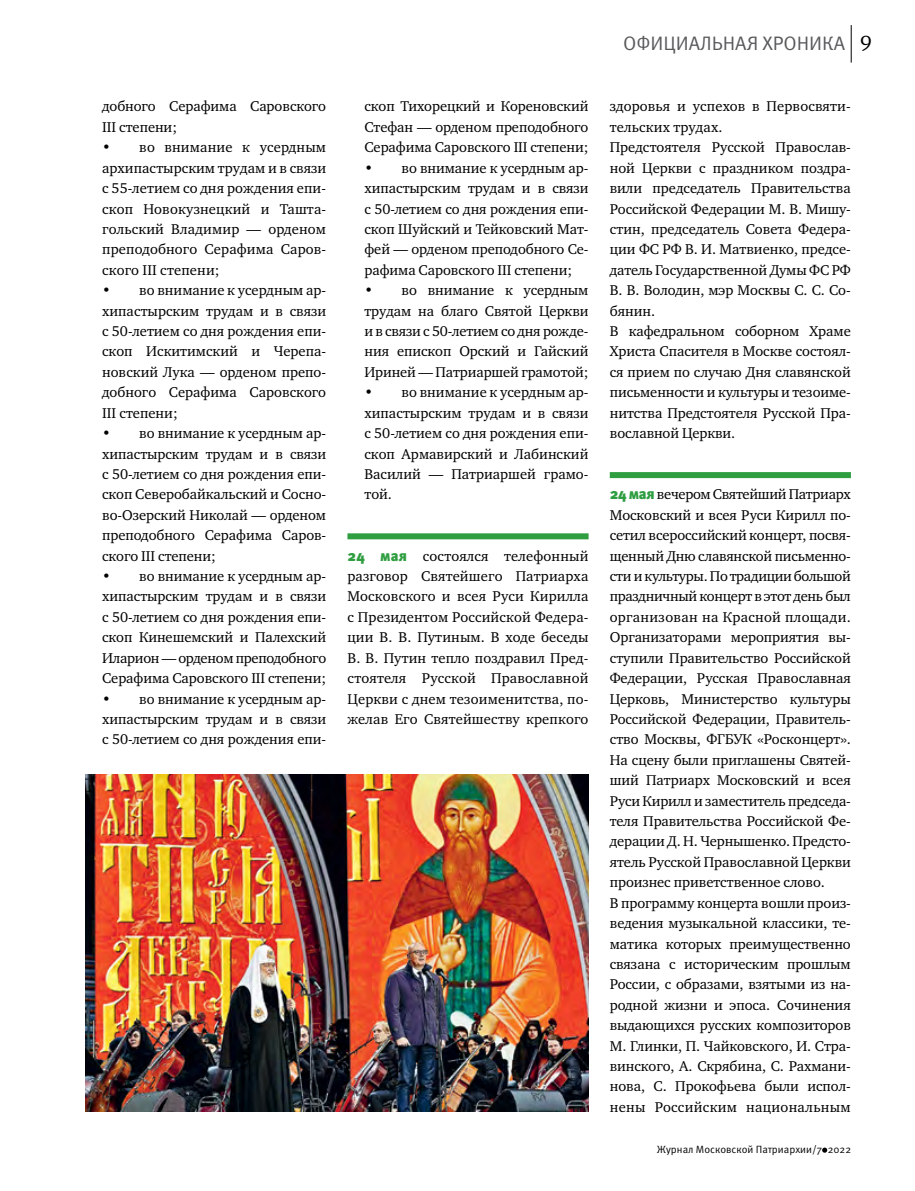
<style>
.page{position:relative;width:915px;height:1191px;background:#fff}
.page>*{position:absolute;margin:0;border:0;box-sizing:border-box;transform-origin:0 0}
.t1{font:19.5px "Meta Pro";letter-spacing:-.005em;color:#58595b}
.t2{font:14.55px/20.4px "Charter ITC";letter-spacing:-.005em;color:#000;text-align:justify}
.t3{font:10.5px "Meta Pro";color:#000}
.s1{font-family:"Meta Pro";font-weight:900;font-size:15px;color:#2f9e41}
.s2{font-family:"Charter ITC";font-size:21px;color:#000}
</style>
<div class="page">
<svg style="left:822px;top:1147px;width:5px;height:5px"></svg>
<hr style="left:850px;top:25px;width:1px;height:38px;background:#000">
<div style="left:347px;top:533px;width:241px;height:6px;background:#2f9e41"></div>
<div style="left:609px;top:472px;width:241px;height:6px;background:#2f9e41"></div>
<img style="left:85px;top:774px;width:503px;height:337px">
<p class="t2" style="left:102px;top:96px;width:225px">добного Серафима Саровского<br>III степени;</p>
<p class="t2" style="left:102px;top:137px;width:225px">• во внимание к усердным архипастырским трудам и в связи с 55-летием со дня рождения епи&shy;скоп Новокузнецкий и Ташта&shy;гольский Владимир — орденом преподобного Серафима Саров&shy;ского III степени;</p>
<p class="t2" style="left:102px;top:280px;width:225px">• во внимание к усердным ар&shy;хипастырским трудам и в связи с 50-летием со дня рождения епи&shy;скоп Искитимский и Черепа&shy;новский Лука — орденом препо&shy;добного Серафима Саровского III степени;</p>
<p class="t2" style="left:102px;top:423px;width:225px">• во внимание к усердным ар&shy;хипастырским трудам и в связи с 50-летием со дня рождения епи&shy;скоп Северобайкальский и Сосно&shy;во-Озерский Николай — орденом преподобного Серафима Саров&shy;ского III степени;</p>
<p class="t2" style="left:102px;top:566px;width:225px">• во внимание к усердным ар&shy;хипастырским трудам и в связи с 50-летием со дня рождения епи&shy;скоп Кинешемский и Палехский Иларион — орденом преподобного Серафима Саровского III степени;</p>
<p class="t2" style="left:102px;top:688px;width:225px">• во внимание к усердным ар&shy;хипастырским трудам и в связи с 50-летием со дня рождения епи-</p>
<p class="t2" style="left:364px;top:96px;width:225px">скоп Тихорецкий и Кореновский Стефан — орденом преподобного Серафима Саровского III степени;</p>
<p class="t2" style="left:364px;top:157px;width:225px">• во внимание к усердным ар&shy;хипастырским трудам и в связи с 50-летием со дня рождения епи&shy;скоп Шуйский и Тейковский Мат&shy;фей — орденом преподобного Се&shy;рафима Саровского III степени;</p>
<p class="t2" style="left:364px;top:280px;width:225px">• во внимание к усердным трудам на благо Святой Церкви и в связи с 50-летием со дня рожде&shy;ния епископ Орский и Гайский Ириней — Патриаршей грамотой;</p>
<p class="t2" style="left:364px;top:382px;width:225px">• во внимание к усердным ар&shy;хипастырским трудам и в связи с 50-летием со дня рождения епи&shy;скоп Армавирский и Лабинский Василий — Патриаршей грамо&shy;той.</p>
<p class="t2" style="left:347px;top:545px;width:242px"><span class="s1">24 мая</span> состоялся телефонный разговор Святейшего Патриарха Московского и всея Руси Кирилла с Президентом Российской Федера&shy;ции В. В. Путиным. В ходе беседы В. В. Путин тепло поздравил Пред&shy;стоятеля Русской Православной Церкви с днем тезоименитства, по&shy;желав Его Святейшеству крепкого</p>
<h1 class="t1" style="left:623px;top:31px;width:250px">ОФИЦИАЛЬНАЯ ХРОНИКА <span class="s2">9</span></h1>
<p class="t2" style="left:609px;top:96px;width:242px;text-align:left">здоровья и успехов в Первосвяти&shy;тельских трудах.<br>Предстоятеля Русской Православ&shy;ной Церкви с праздником поздра&shy;вили председатель Правительства<br>Российской Федерации М. В. Мишу&shy;стин, председатель Совета Федера&shy;ции ФC РФ В. И. Матвиенко, предсе&shy;датель Государственной Думы ФС РФ<br>В. В. Володин, мэр Москвы С. С. Со&shy;бянин.<br>В кафедральном соборном Храме<br>Христа Спасителя в Москве состоял&shy;ся прием по случаю Дня славянской письменности и культуры и тезоиме&shy;нитства Предстоятеля Русской Пра&shy;вославной Церкви.</p>
<p class="t2" style="left:609px;top:484px;width:242px;text-align:left"><span class="s1">24 мая</span> вечером Святейший Патриарх Московский и всея Руси Кирилл по&shy;сетил всероссийский концерт, посвя&shy;щенный Дню славянской письменно&shy;сти и культуры. По традиции большой праздничный концерт в этот день был организован на Красной площади.<br>Организаторами мероприятия вы&shy;ступили Правительство Российской Федерации, Русская Православная Церковь, Министерство культуры Российской Федерации, Правитель&shy;ство Москвы, ФГБУК «Росконцерт».<br>На сцену были приглашены Святей&shy;ший Патриарх Московский и всея Руси Кирилл и заместитель председа&shy;теля Правительства Российской Фе&shy;дерации Д. Н. Чернышенко. Предсто&shy;ятель Русской Православной Церкви произнес приветственное слово.<br>В программу концерта вошли произ&shy;ведения музыкальной классики, те&shy;матика которых преимущественно связана с историческим прошлым России, с образами, взятыми из на&shy;родной жизни и эпоса. Сочинения выдающихся русских композиторов М. Глинки, П. Чайковского, И. Стра&shy;винского, А. Скрябина, С. Рахмани&shy;нова, С. Прокофьева были испол&shy;нены Российским национальным</p>
<p class="t3" style="left:656px;top:1142px;width:196px">Журнал Московской Патриархии/7 2022</p>
</div>
